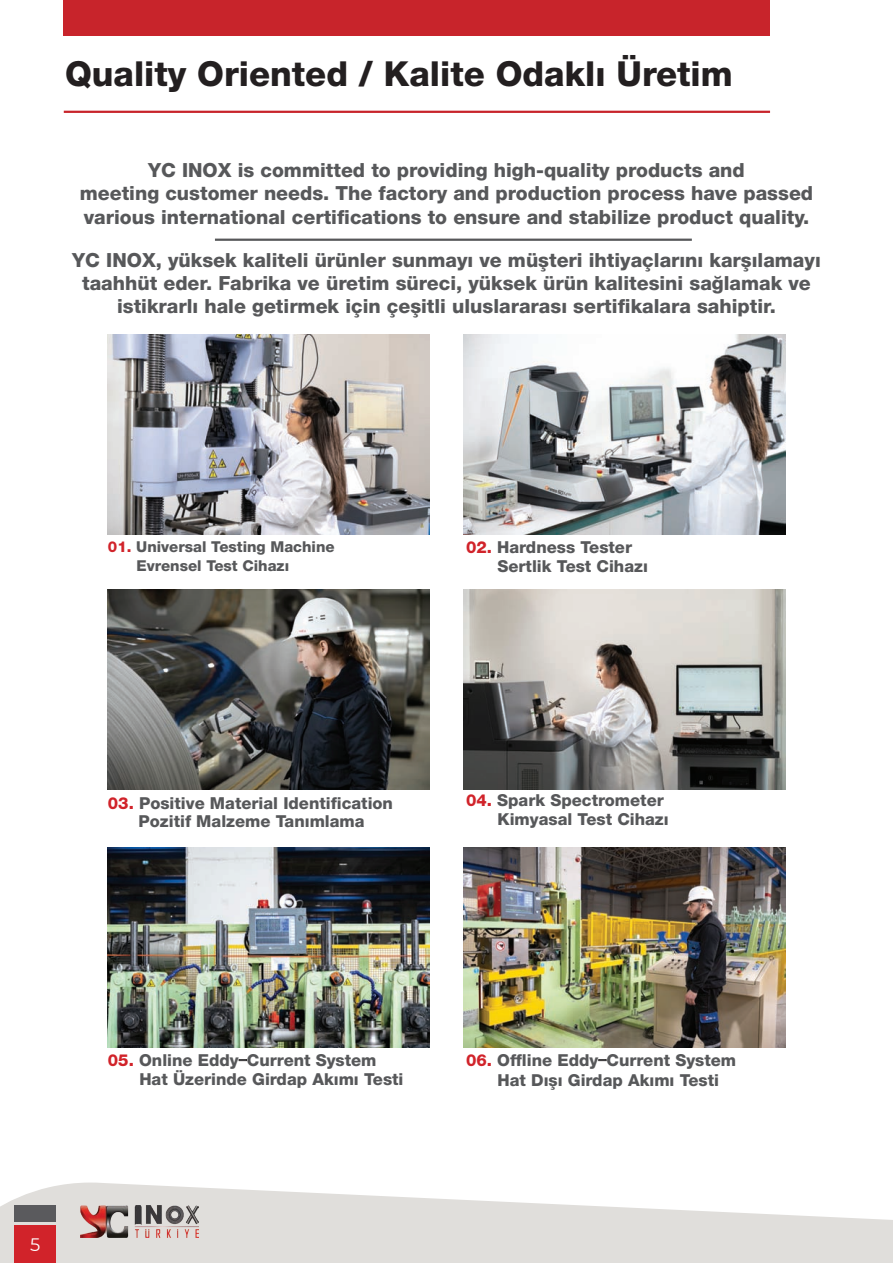
<style>
.page{position:relative;width:893px;height:1263px;background:#fff}
.page>*{position:absolute;margin:0;border:0;box-sizing:border-box;transform-origin:0 0}
.t1{font:800 34.5px "Helvetica Neue LT Pro";color:#231f20}
.t2{font:800 19.5px/23.4px "Helvetica Neue LT Pro";color:#57585a;text-align:center}
.t3{font:18px "Montserrat";color:#fff}
.t4{font:800 16.5px/18.6px "Helvetica Neue LT Pro";color:#57585a}
.t5{font:800 15px/18.6px "Helvetica Neue LT Pro";color:#57585a}
.s1{color:#d1232a}
.s2{font-family:"Sim Hei";font-weight:400}
</style>
<div class="page">
<img style="left:108px;top:334px;width:321px;height:200px">
<img style="left:108px;top:589px;width:321px;height:201px">
<img style="left:108px;top:848px;width:321px;height:200px">
<img style="left:464px;top:334px;width:321px;height:200px">
<img style="left:464px;top:589px;width:321px;height:201px">
<img style="left:464px;top:848px;width:321px;height:200px">
<svg style="left:239px;top:1059px;width:8px;height:2px"></svg>
<svg style="left:598px;top:1059px;width:8px;height:2px"></svg>
<div style="left:64px;top:0;width:706px;height:35px;background:#c8242b"></div>
<hr style="left:64px;top:111px;width:706px;height:2px;background:#c8242b">
<hr style="left:215px;top:239px;width:477px;height:2px;background:#57585a">
<svg style="left:0;top:1182px;width:893px;height:81px;fill:#e0dedb"></svg>
<div style="left:15px;top:1225px;width:41px;height:38px;background:#d1232a"></div>
<div style="left:15px;top:1205px;width:41px;height:17px;background:#5a5a5d"></div>
<img style="left:81px;top:1205px;width:117px;height:32px">
<h1 class="t1" style="left:65px;top:54px;width:669px">Quality Oriented / Kalite Odaklı Üretim</h1>
<p class="t2" style="left:80px;top:158px;width:735px">YC INOX is committed to providing high-quality products and<br>meeting customer needs. The factory and production process have passed various international certifications to ensure and stabilize product quality.</p>
<p class="t2" style="left:72px;top:248px;width:750px">YC INOX, yüksek kaliteli ürünler sunmayı ve müşteri ihtiyaçlarını karşılamayı taahhüt eder. Fabrika ve üretim süreci, yüksek ürün kalitesini sağlamak ve istikrarlı hale getirmek için çeşitli uluslararası sertifikalara sahiptir.</p>
<p class="t5" style="left:137px;top:537px;width:200px;text-indent:-29px"><span class="s1">01.</span> Universal Testing Machine<br>Evrensel Test Cihazı</p>
<p class="t4" style="left:497px;top:538px;width:152px;text-indent:-31px"><span class="s1">02.</span> Hardness Tester<br>Sertlik Test Cihazı</p>
<p class="t4" style="left:108px;top:793px;width:287px;text-align:center"><span class="s1">03.</span> Positive Material Identification<br>Pozitif Malzeme Tanımlama</p>
<p class="t4" style="left:466px;top:791px;width:204px;text-align:right"><span class="s1">04.</span> Spark Spectrometer<br>Kimyasal Test Cihazı</p>
<p class="t3" style="left:30px;top:1232px;width:12px">5</p>
<p class="t4" style="left:139px;top:1051px;width:266px;text-indent:-31px"><span class="s1">05.</span> Online Eddy<span class="s2">-</span>Current System<br>Hat Üzerinde Girdap Akımı Testi</p>
<p class="t4" style="left:497px;top:1050px;width:240px;line-height:19.8px;text-indent:-32px"><span class="s1">06.</span> Offline Eddy<span class="s2">-</span>Current System<br>Hat Dışı Girdap Akımı Testi</p>
</div>
